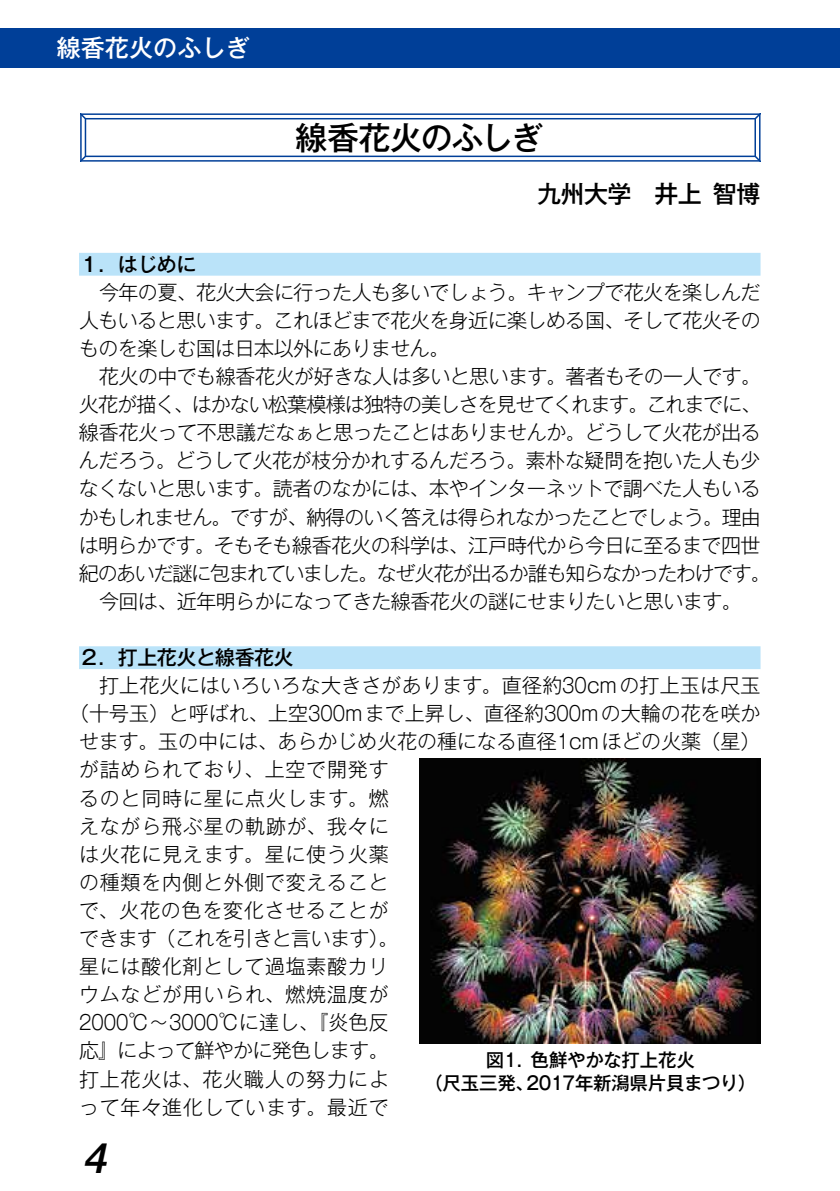
<style>
.page{position:relative;width:840px;height:1191px;background:#fff}
.page>*{position:absolute;margin:0;border:0;box-sizing:border-box;transform-origin:0 0}
.t1{font:italic 500 42px "Helvetica Neue";color:#000}
.t2{font:500 32px "Gothic MB101 Pro";letter-spacing:-.035em;color:#000}
.t3{font:500 24px "Gothic MB101 Pro";letter-spacing:-.025em;color:#000}
.t4{font:500 24px "Gothic MB101 Pro";color:#fff}
.t5{font:300 20px/28px "Gothic MB101 Pro";letter-spacing:-.02em;color:#000;text-align:justify}
.t6{font:300 20px "Gothic MB101 Pro";letter-spacing:.04em;color:#000}
.t7{font:300 20px "Gothic MB101 Pro";letter-spacing:.01em;color:#000}
.t8{font:300 20px "Gothic MB101 Pro";letter-spacing:.035em;color:#000}
.t9{font:300 20px "Gothic MB101 Pro";color:#000;scale:.9 1}
.t10{font:500 20px "Gothic MB101 Pro";letter-spacing:-.03em;color:#000}
.t11{font:500 18.4px/22.6px "Gothic MB101 Pro";letter-spacing:-.015em;color:#000;text-align:center}
</style>
<div class="page">
<svg style="left:80px;top:113px;width:680px;height:49px"></svg>
<div style="left:79px;top:253px;width:681px;height:23px;background:#bae3f9"></div>
<div style="left:79px;top:646px;width:681px;height:23px;background:#bae3f9"></div>
<div style="left:0;top:28px;width:839px;height:40px;background:#003f98"></div>
<img style="left:419px;top:758px;width:341px;height:285px">
<p class="t4" style="left:57px;top:28px;width:194px">線香花火のふしぎ</p>
<h2 class="t2" style="left:295px;top:111px;width:248px">線香花火のふしぎ</h2>
<p class="t3" style="left:536px;top:174px;width:225px">九州大学　井上智博</p>
<p class="t10" style="left:79px;top:247px;width:119px">１．はじめに</p>
<p class="t5" style="left:79px;top:275px;width:682px;text-indent:20px">今年の夏、花火大会に行った人も多いでしょう。キャンプで花火を楽しんだ人もいると思います。これほどまで花火を身近に楽しめる国、そして花火そのものを楽しむ国は日本以外にありません。</p>
<p class="t5" style="left:79px;top:359px;width:693px;text-align:center">花火の中でも線香花火が好きな人は多いと思います。著者もその一人です。<br>火花が描く、はかない松葉模様は独特の美しさを見せてくれます。これまでに、線香花火って不思議だなぁと思ったことはありませんか。どうして火花が出るんだろう。どうして火花が枝分かれするんだろう。素朴な疑問を抱いた人も少なくないと思います。読者のなかには、本やインターネットで調べた人もいるかもしれません。ですが、納得のいく答えは得られなかったことでしょう。理由は明らかです。そもそも線香花火の科学は、江戸時代から今日に至るまで四世紀のあいだ謎に包まれていました。なぜ火花が出るか誰も知らなかったわけです。今回は、近年明らかになってきた線香花火の謎にせまりたいと思います。</p>
<p class="t10" style="left:79px;top:641px;width:216px">２．打上花火と線香花火</p>
<p class="t7" style="left:99px;top:669px;width:662px">打上花火にはいろいろな大きさがあります。直径約30cmの打上玉は尺玉</p>
<p class="t5" style="left:69px;top:697px;width:692px">（十号玉）と呼ばれ、上空300mまで上昇し、直径約300mの大輪の花を咲か</p>
<p class="t5" style="left:79px;top:725px;width:682px">せます。玉の中には、あらかじめ火花の種になる直径1cmほどの火薬（星）</p>
<p class="t6" style="left:79px;top:753px;width:311px">が詰められており、上空で開発す</p>
<p class="t6" style="left:79px;top:781px;width:311px">るのと同時に星に点火します。燃</p>
<p class="t6" style="left:79px;top:809px;width:311px">えながら飛ぶ星の軌跡が、我々に</p>
<p class="t6" style="left:79px;top:837px;width:311px">は火花に見えます。星に使う火薬</p>
<p class="t8" style="left:79px;top:865px;width:311px">の種類を内側と外側で変えること</p>
<p class="t6" style="left:79px;top:893px;width:311px">で、火花の色を変化させることが</p>
<p class="t5" style="left:79px;top:921px;width:321px">できます（これを引きと言います）。</p>
<p class="t8" style="left:79px;top:950px;width:311px">星には酸化剤として過塩素酸カリ</p>
<p class="t6" style="left:79px;top:978px;width:311px">ウムなどが用いられ、燃焼温度が</p>
<p class="t9" style="left:79px;top:1006px;width:345px">2000℃～3000℃に達し、『炎色反</p>
<p class="t5" style="left:79px;top:1034px;width:311px">応』によって鮮やかに発色します。</p>
<p class="t6" style="left:79px;top:1062px;width:311px">打上花火は、花火職人の努力によ</p>
<p class="t6" style="left:79px;top:1090px;width:311px">って年々進化しています。最近で</p>
<p class="t11" style="left:424px;top:1046px;width:333px">図1．色鮮やかな打上花火<br>（尺玉三発、2017年新潟県片貝まつり）</p>
<h1 class="t1" style="left:85px;top:1121px;width:25px">4</h1>
</div>
